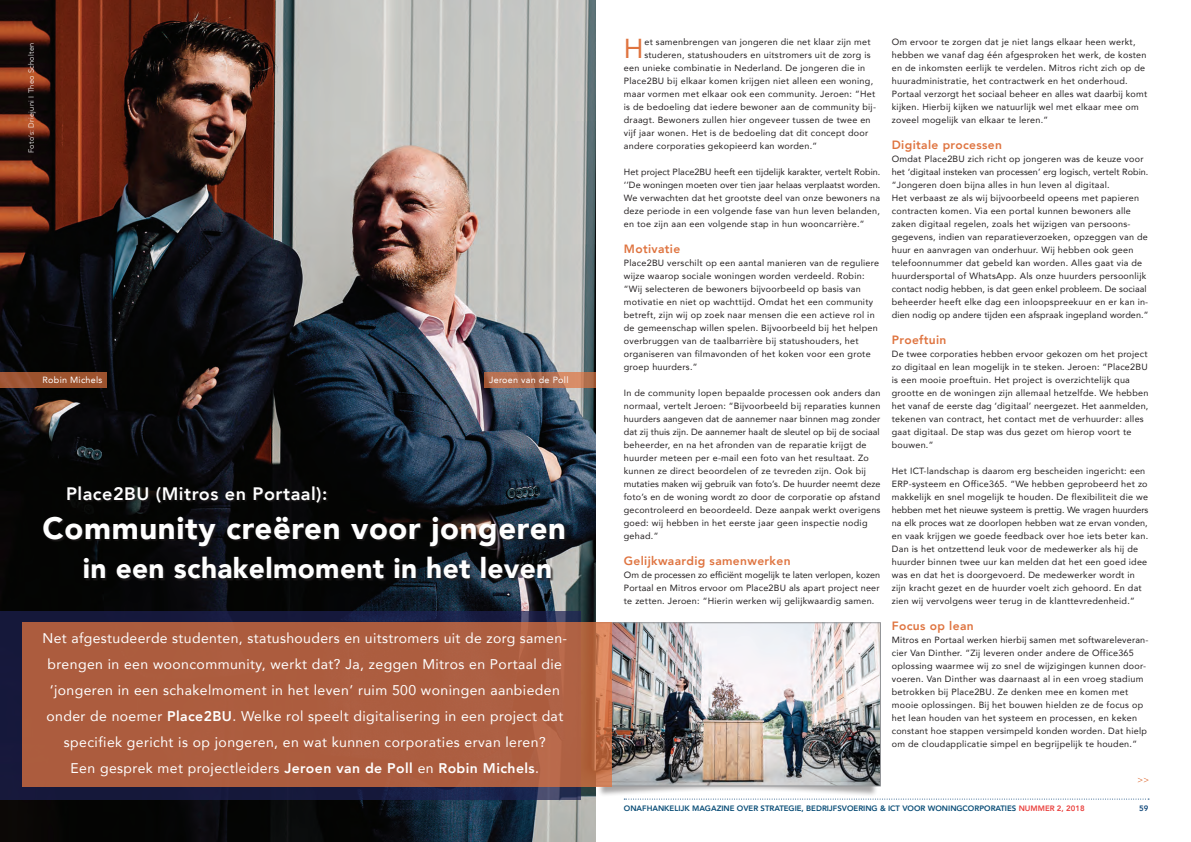
<style>
.page{position:relative;width:1191px;height:842px;background:#fff}
.page>*{position:absolute;margin:0;border:0;box-sizing:border-box;transform-origin:0 0}
.t1{font:900 31px "Avenir";letter-spacing:.02em;color:#fff}
.t2{font:900 28px "Avenir";letter-spacing:.015em;color:#fff}
.t3{font:27.4px "Avenir";color:#df7440}
.t4{font:800 18px "Avenir";letter-spacing:.03em;color:#fff}
.t5{font:14px/26px "Avenir";letter-spacing:.03em;color:#fff;text-align:center}
.t6{font:800 12px "Avenir";letter-spacing:.03em;color:#df7440}
.t7{font:9px/13px "Avenir";letter-spacing:.03em;color:#231f20}
.t8{font:9px/13px "Avenir";letter-spacing:.005em;color:#231f20}
.t9{font:9px "Avenir";color:#231f20}
.t10{font:9px/13px "Avenir";letter-spacing:.01em;color:#231f20}
.t11{font:9px "Avenir LT";letter-spacing:.03em;color:#fff}
.t12{font:800 7.8px "Avenir";color:#074b75}
.t13{font:800 7.8px "Avenir";color:#144a7c}
.t14{font:300 7.5px "Avenir";letter-spacing:.03em;color:#fff}
.s1{font-weight:800}
.s2{color:#ea3f3c}
</style>
<div class="page">
<svg style="left:624px;top:799px;width:525px;height:1px"></svg>
<div style="left:597px;top:762px;width:281px;height:36px;background:#231f20;opacity:.4"></div>
<img style="left:611px;top:624px;width:268px;height:160px">
<div style="left:595px;top:622px;width:286px;height:164px;border:1px solid #939598"></div>
<img style="left:0;top:0;width:595px;height:842px">
<div style="left:44px;top:487px;width:523px;height:94px;background:#231f20;opacity:.75"></div>
<svg style="left:0;top:611px;width:581px;height:188px;background:#1d1e40"></svg>
<div style="left:22px;top:622px;width:589px;height:164px;background:#ac5d3e"></div>
<svg style="left:1137px;top:778px;width:11px;height:4px"></svg>
<div style="left:0;top:372px;width:107px;height:16px;background:linear-gradient(to right,#a05635,#9b502a)"></div>
<svg style="left:484px;top:372px;width:111px;height:16px;background:#b87353"></svg>
<p class="t14" style="left:27px;top:153px;width:112px;rotate:-90deg">Foto’s: Driejuni I Theo Scholten</p>
<p class="t11" style="left:43px;top:375px;width:61px">Robin Michels</p>
<p class="t11" style="left:489px;top:375px;width:81px">Jeroen van de Poll</p>
<p class="t4" style="left:66px;top:480px;width:263px">Place2BU (Mitros en Portaal):</p>
<p class="t1" style="left:43px;top:502px;width:525px">Community creëren voor jongeren</p>
<p class="t2" style="left:83px;top:545px;width:471px">in een schakelmoment in het leven</p>
<p class="t5" style="left:43px;top:625px;width:526px">Net afgestudeerde studenten, statushouders en uitstromers uit de zorg samen-</p>
<p class="t5" style="left:46px;top:651px;width:518px">brengen in een wooncommunity, werkt dat? Ja, zeggen Mitros en Portaal die ‘jongeren in een schakelmoment in het leven’ ruim 500 woningen aanbieden onder de noemer <span class="s1">Place2BU</span>. Welke rol speelt digitalisering in een project dat specifiek gericht is op jongeren, en wat kunnen corporaties ervan leren?</p>
<p class="t5" style="left:71px;top:755px;width:470px">Een gesprek met projectleiders <span class="s1">Jeroen van de Poll</span> en <span class="s1">Robin Michels</span>.</p>
<p class="t3" style="left:624px;top:27px;width:21px">H</p>
<p class="t7" style="left:644px;top:35px;width:228px">et samenbrengen van jongeren die net klaar zijn met</p>
<p class="t7" style="left:644px;top:48px;width:228px">studeren, statushouders en uitstromers uit de zorg is</p>
<p class="t7" style="left:624px;top:61px;width:243px">een unieke combinatie in Nederland. De jongeren die in</p>
<p class="t7" style="left:624px;top:74px;width:251px">Place2BU bij elkaar komen krijgen niet alleen een woning,</p>
<p class="t7" style="left:624px;top:87px;width:253px">maar vormen met elkaar ook een community. Jeroen: “Het</p>
<p class="t7" style="left:624px;top:100px;width:254px">is de bedoeling dat iedere bewoner aan de community bij-</p>
<p class="t7" style="left:624px;top:113px;width:248px">draagt. Bewoners zullen hier ongeveer tussen de twee en vijf jaar wonen. Het is de bedoeling dat dit concept door andere corporaties gekopieerd kan worden.”</p>
<p class="t8" style="left:624px;top:165px;width:258px">Het project Place2BU heeft een tijdelijk karakter, vertelt Robin.</p>
<p class="t8" style="left:624px;top:178px;width:258px">‘’De woningen moeten over tien jaar helaas verplaatst worden.</p>
<p class="t7" style="left:624px;top:191px;width:258px">We verwachten dat het grootste deel van onze bewoners na</p>
<p class="t7" style="left:624px;top:204px;width:258px">deze periode in een volgende fase van hun leven belanden, en toe zijn aan een volgende stap in hun wooncarrière.”</p>
<p class="t6" style="left:624px;top:240px;width:58px">Motivatie</p>
<p class="t7" style="left:624px;top:256px;width:257px">Place2BU verschilt op een aantal manieren van de reguliere wijze waarop sociale woningen worden verdeeld. Robin: “Wij selecteren de bewoners bijvoorbeeld op basis van motivatie en niet op wachttijd. Omdat het een community betreft, zijn wij op zoek naar mensen die een actieve rol in de gemeenschap willen spelen. Bijvoorbeeld bij het helpen overbruggen van de taalbarrière bij statushouders, het organiseren van filmavonden of het koken voor een grote groep huurders.”</p>
<p class="t7" style="left:624px;top:386px;width:258px">In de community lopen bepaalde processen ook anders dan</p>
<p class="t7" style="left:624px;top:399px;width:258px">normaal, vertelt Jeroen: “Bijvoorbeeld bij reparaties kunnen</p>
<p class="t7" style="left:624px;top:412px;width:258px">huurders aangeven dat de aannemer naar binnen mag zonder</p>
<p class="t8" style="left:624px;top:425px;width:257px">dat zij thuis zijn. De aannemer haalt de sleutel op bij de sociaal</p>
<p class="t7" style="left:624px;top:438px;width:258px">beheerder, en na het afronden van de reparatie krijgt de huurder meteen per e-mail een foto van het resultaat. Zo kunnen ze direct beoordelen of ze tevreden zijn. Ook bij mutaties maken wij gebruik van foto’s. De huurder neemt deze</p>
<p class="t7" style="left:624px;top:490px;width:258px">foto’s en de woning wordt zo door de corporatie op afstand</p>
<p class="t7" style="left:624px;top:503px;width:258px">gecontroleerd en beoordeeld. Deze aanpak werkt overigens</p>
<p class="t7" style="left:624px;top:516px;width:245px">goed: wij hebben in het eerste jaar geen inspectie nodig gehad.”</p>
<p class="t6" style="left:624px;top:552px;width:168px">Gelijkwaardig samenwerken</p>
<p class="t9" style="left:624px;top:568px;width:258px">Om de processen zo efficiënt mogelijk te laten verlopen, kozen</p>
<p class="t7" style="left:624px;top:581px;width:257px">Portaal en Mitros ervoor om Place2BU als apart project neer</p>
<p class="t7" style="left:624px;top:594px;width:252px">te zetten. Jeroen: “Hierin werken wij gelijkwaardig samen.</p>
<p class="t7" style="left:891px;top:35px;width:256px">Om ervoor te zorgen dat je niet langs elkaar heen werkt, hebben we vanaf dag één afgesproken het werk, de kosten en de inkomsten eerlijk te verdelen. Mitros richt zich op de huuradministratie, het contractwerk en het onderhoud.</p>
<p class="t7" style="left:891px;top:87px;width:257px">Portaal verzorgt het sociaal beheer en alles wat daarbij komt</p>
<p class="t7" style="left:891px;top:100px;width:248px">kijken. Hierbij kijken we natuurlijk wel met elkaar mee om zoveel mogelijk van elkaar te leren.”</p>
<p class="t6" style="left:891px;top:136px;width:112px">Digitale processen</p>
<p class="t8" style="left:891px;top:152px;width:258px">Omdat Place2BU zich richt op jongeren was de keuze voor het ‘digitaal insteken van processen’ erg logisch, vertelt Robin.</p>
<p class="t7" style="left:891px;top:178px;width:219px">“Jongeren doen bijna alles in hun leven al digitaal.</p>
<p class="t7" style="left:891px;top:191px;width:257px">Het verbaast ze als wij bijvoorbeeld opeens met papieren contracten komen. Via een portal kunnen bewoners alle zaken digitaal regelen, zoals het wijzigen van persoons&shy;gegevens, indien van reparatieverzoeken, opzeggen van de</p>
<p class="t7" style="left:891px;top:243px;width:256px">huur en aanvragen van onderhuur. Wij hebben ook geen telefoonnummer dat gebeld kan worden. Alles gaat via de huurdersportal of WhatsApp. Als onze huurders persoonlijk</p>
<p class="t8" style="left:891px;top:282px;width:256px">contact nodig hebben, is dat geen enkel probleem. De sociaal</p>
<p class="t10" style="left:891px;top:295px;width:258px">beheerder heeft elke dag een inloopspreekuur en er kan in&shy;dien nodig op andere tijden een afspraak ingepland worden.”</p>
<p class="t6" style="left:891px;top:331px;width:56px">Proeftuin</p>
<p class="t7" style="left:891px;top:347px;width:257px">De twee corporaties hebben ervoor gekozen om het project</p>
<p class="t7" style="left:891px;top:360px;width:257px">zo digitaal en lean mogelijk in te steken. Jeroen: “Place2BU</p>
<p class="t7" style="left:891px;top:373px;width:258px">is een mooie proeftuin. Het project is overzichtelijk qua grootte en de woningen zijn allemaal hetzelfde. We hebben</p>
<p class="t7" style="left:891px;top:399px;width:258px">het vanaf de eerste dag ‘digitaal’ neergezet. Het aanmelden,</p>
<p class="t7" style="left:891px;top:412px;width:253px">tekenen van contract, het contact met de verhuurder: alles gaat digitaal. De stap was dus gezet om hierop voort te bouwen.”</p>
<p class="t7" style="left:891px;top:464px;width:257px">Het ICT-landschap is daarom erg bescheiden ingericht: een<br>ERP-systeem en Office365. “We hebben geprobeerd het zo</p>
<p class="t7" style="left:891px;top:490px;width:258px">makkelijk en snel mogelijk te houden. De flexibiliteit die we</p>
<p class="t9" style="left:891px;top:503px;width:258px">hebben met het nieuwe systeem is prettig. We vragen huurders</p>
<p class="t7" style="left:891px;top:516px;width:257px">na elk proces wat ze doorlopen hebben wat ze ervan vonden,</p>
<p class="t7" style="left:891px;top:529px;width:258px">en vaak krijgen we goede feedback over hoe iets beter kan.</p>
<p class="t7" style="left:891px;top:542px;width:257px">Dan is het ontzettend leuk voor de medewerker als hij de huurder binnen twee uur kan melden dat het een goed idee</p>
<p class="t7" style="left:891px;top:568px;width:251px">was en dat het is doorgevoerd. De medewerker wordt in zijn kracht gezet en de huurder voelt zich gehoord. En dat zien wij vervolgens weer terug in de klanttevredenheid.”</p>
<p class="t6" style="left:891px;top:617px;width:83px">Focus op lean</p>
<p class="t7" style="left:891px;top:633px;width:258px">Mitros en Portaal werken hierbij samen met softwareleveran-</p>
<p class="t7" style="left:891px;top:646px;width:257px">cier Van Dinther. “Zij leveren onder andere de Office365 oplossing waarmee wij zo snel de wijzigingen kunnen door&shy;voeren. Van Dinther was daarnaast al in een vroeg stadium betrokken bij Place2BU. Ze denken mee en komen met mooie oplossingen. Bij het bouwen hielden ze de focus op het lean houden van het systeem en processen, en keken constant hoe stappen versimpeld konden worden. Dat hielp</p>
<p class="t7" style="left:891px;top:737px;width:247px">om de cloudapplicatie simpel en begrijpelijk te houden.”</p>
<p class="t12" style="left:624px;top:803px;width:462px">ONAFHANKELIJK MAGAZINE OVER STRATEGIE, BEDRIJFSVOERING &amp; ICT VOOR WONINGCORPORATIES <span class="s2">NUMMER 2, 2018</span></p>
<p class="t13" style="left:1139px;top:803px;width:11px">59</p>
</div>
